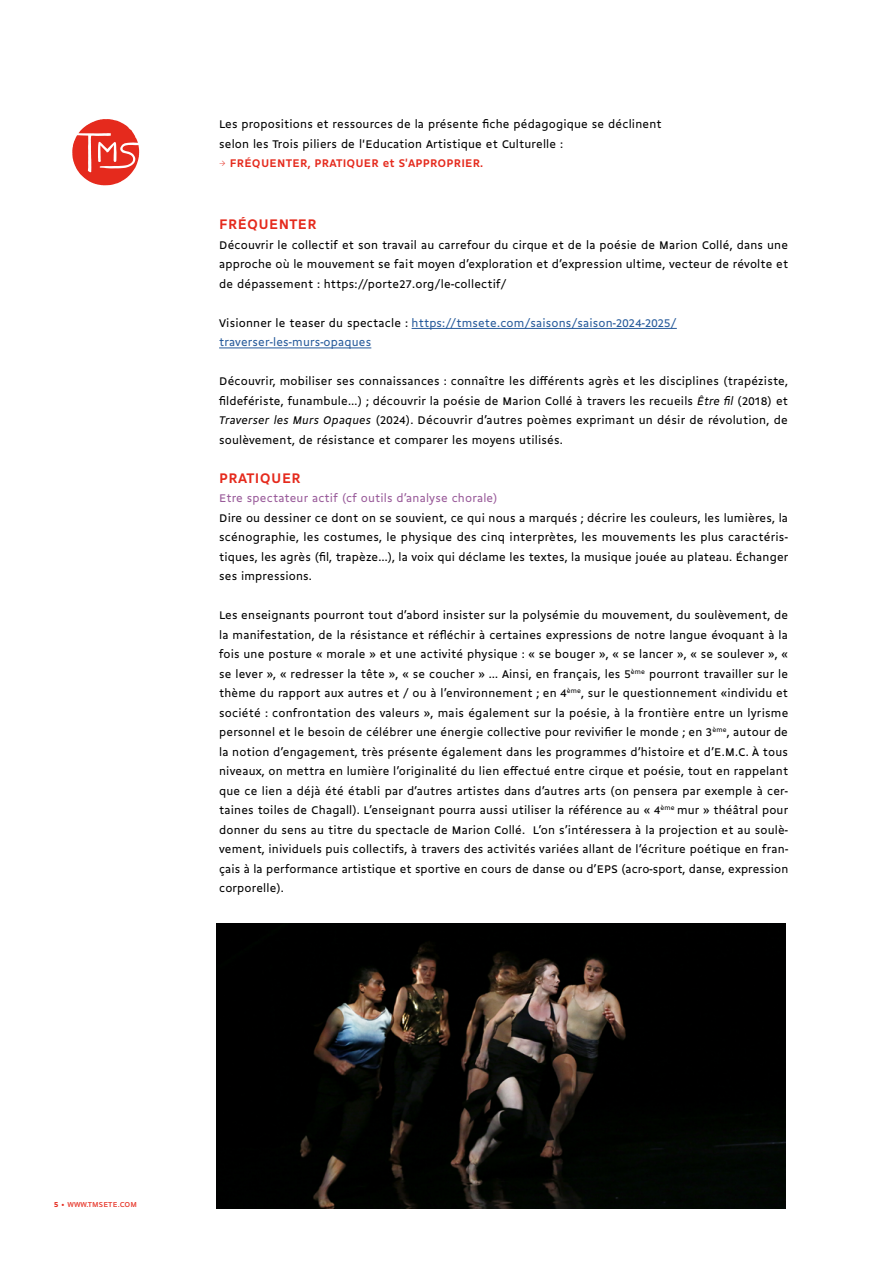
<style>
.page{position:relative;width:893px;height:1263px;background:#fff}
.page>*{position:absolute;margin:0;border:0;box-sizing:border-box;transform-origin:0 0}
.t1{font:700 15px "Gemeli";letter-spacing:.025em;color:#e52a1d}
.t2{font:12px/19.5px "Gemeli";letter-spacing:.015em;color:#000;text-align:justify}
.t3{font:12px/19.5px "Gemeli";letter-spacing:.015em;color:#275b9b}
.t4{font:12px "Gemeli";letter-spacing:.015em;color:#995b9a}
.t5{font:700 12px "Gemeli";letter-spacing:.015em;color:#e52a1d}
.t6{font:7.5px "Gemeli Micro";letter-spacing:.01em;color:#e52a1d}
.s1{font-family:"Traulha Jornau";font-weight:400}
.s2{color:#000}
.s3{font-style:italic}
.s4{font-weight:700}
</style>
<div class="page">
<svg style="left:72px;top:119px;width:67px;height:66px"></svg>
<hr style="left:412px;top:328px;width:265px;height:1px;background:#275b9b">
<hr style="left:219px;top:347px;width:152px;height:1px;background:#275b9b">
<img style="left:217px;top:923px;width:569px;height:286px">
<p class="t2" style="left:219px;top:114px;width:444px">Les propositions et ressources de la présente fiche pédagogique se déclinent selon les Trois piliers de l'Education Artistique et Culturelle :</p>
<p class="t5" style="left:219px;top:155px;width:266px"><span class="s1">→</span> FRÉQUENTER, PRATIQUER et S'APPROPRIER.</p>
<p class="t1" style="left:219px;top:214px;width:99px">FRÉQUENTER</p>
<p class="t2" style="left:219px;top:234px;width:570px">Découvrir le collectif et son travail au carrefour du cirque et de la poésie de Marion Collé, dans une approche où le mouvement se fait moyen d’exploration et d’expression ultime, vecteur de révolte et de dépassement : https://porte27.org/le-collectif/</p>
<p class="t3" style="left:219px;top:312px;width:459px"><span class="s2">Visionner le teaser du spectacle :</span> https://tmsete.com/saisons/saison-2024-2025/ traverser-les-murs-opaques</p>
<p class="t2" style="left:219px;top:371px;width:571px">Découvrir, mobiliser ses connaissances : connaître les différents agrès et les disciplines (trapéziste, fildefériste, funambule…) ; découvrir la poésie de Marion Collé à travers les recueils <span class="s3">Être fil</span> (2018) et <span class="s3">Traverser les Murs Opaques</span> (2024). Découvrir d’autres poèmes exprimant un désir de révolution, de soulèvement, de résistance et comparer les moyens utilisés.</p>
<p class="t1" style="left:219px;top:467px;width:83px">PRATIQUER</p>
<p class="t4" style="left:219px;top:490px;width:280px">Etre spectateur actif (cf outils d’analyse chorale)</p>
<p class="t2" style="left:219px;top:507px;width:571px">Dire ou dessiner ce dont on se souvient, ce qui nous a marqués ; décrire les couleurs, les lumières, la scénographie, les costumes, le physique des cinq interprètes, les mouvements les plus caractéris&shy;tiques, les agrès (fil, trapèze…), la voix qui déclame les textes, la musique jouée au plateau. Échanger ses impressions.</p>
<p class="t2" style="left:219px;top:605px;width:571px">Les enseignants pourront tout d’abord insister sur la polysémie du mouvement, du soulèvement, de la manifestation, de la résistance et réfléchir à certaines expressions de notre langue évoquant à la fois une posture « morale » et une activité physique : « se bouger », « se lancer », « se soulever », « se lever », « redresser la tête », « se coucher » … Ainsi, en français, les 5<sup>ème</sup> pourront travailler sur le thème du rapport aux autres et / ou à l’environnement ; en 4<sup>ème</sup>, sur le questionnement «individu et société : confrontation des valeurs », mais également sur la poésie, à la frontière entre un lyrisme personnel et le besoin de célébrer une énergie collective pour revivifier le monde ; en 3<sup>ème</sup>, autour de la notion d’engagement, très présente également dans les programmes d’histoire et d’E.M.C. À tous niveaux, on mettra en lumière l’originalité du lien effectué entre cirque et poésie, tout en rappelant que ce lien a déjà été établi par d’autres artistes dans d’autres arts (on pensera par exemple à cer&shy;taines toiles de Chagall). L’enseignant pourra aussi utiliser la référence au « 4<sup>ème</sup> mur » théâtral pour donner du sens au titre du spectacle de Marion Collé. L’on s’intéressera à la projection et au soulè&shy;vement, inividuels puis collectifs, à travers des activités variées allant de l’écriture poétique en fran&shy;çais à la performance artistique et sportive en cours de danse ou d’EPS (acro-sport, danse, expression corporelle).</p>
<p class="t6" style="left:54px;top:1199px;width:85px"><span class="s4">5</span> • WWW.TMSETE.COM</p>
</div>
